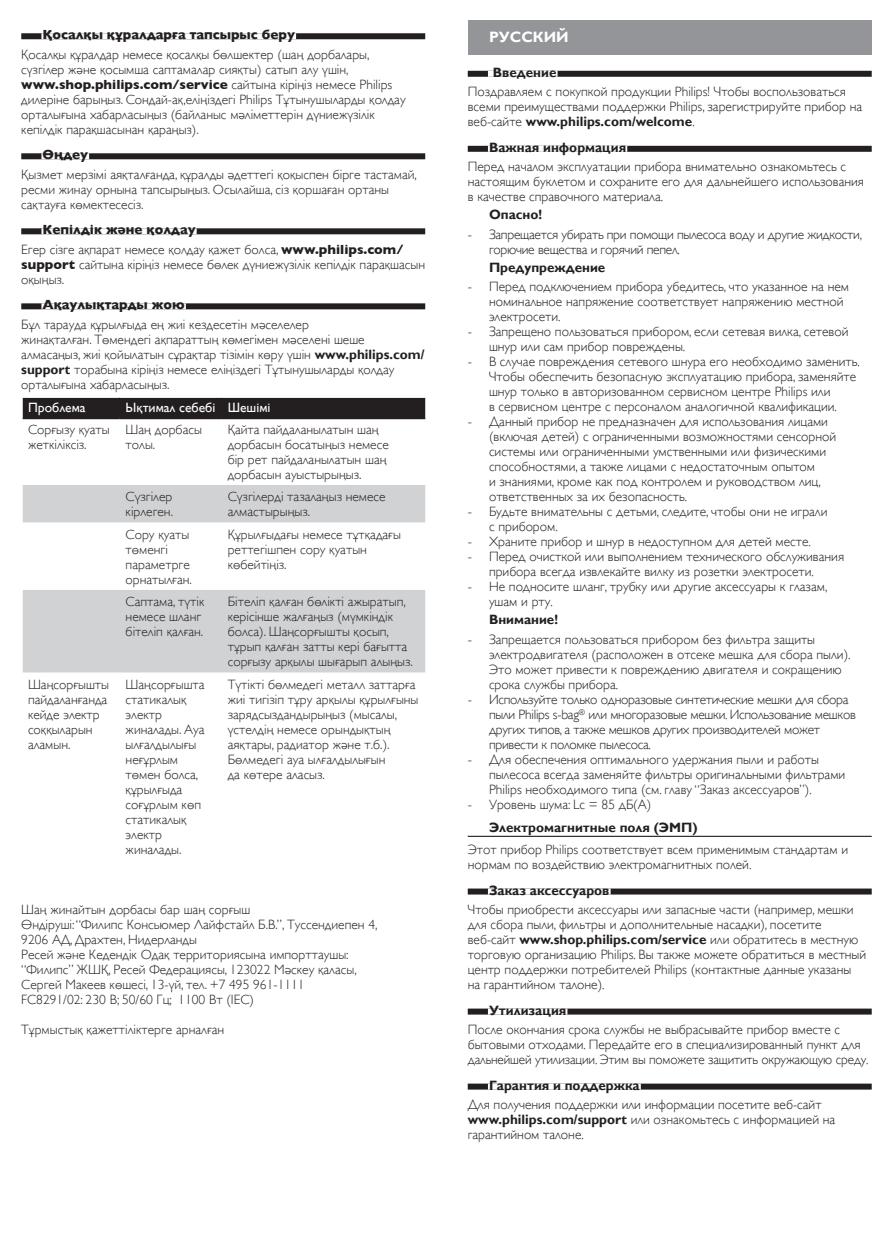
<style>
.page{position:relative;width:893px;height:1259px;background:#fff}
.page>*{position:absolute;margin:0;border:0;box-sizing:border-box;transform-origin:0 0}
.t1{font:700 15px "Gill Sans Alt One WGL";color:#fff}
.t2{font:13.5px/15px "Gill Sans Alt One WGL Light";color:#231f20}
.t3{font:300 13.5px/15px "Gill Sans";color:#231f20}
.t4{font:13.5px/15px "Gill Sans Alt One WGL Light";letter-spacing:-.02em;color:#231f20}
.t5{font:700 13.5px/25.5px "Gill Sans Alt One WGL";color:#231f20}
.t6{font:700 13.5px "Gill Sans";color:#231f20}
.t7{font:13.5px "Gill Sans";color:#fff}
.s1{font-weight:700}
.s2{font-family:"Gill Sans Alt One WGL";font-weight:700}
.s3{font-family:"Gill Sans Alt One WGL Light";font-weight:400}
</style>
<div class="page">
<div style="left:468px;top:71px;width:404px;height:6px;background:#231f20"></div>
<div style="left:488px;top:71px;width:70px;height:6px;background:#fff"></div>
<div style="left:468px;top:146px;width:404px;height:6px;background:#231f20"></div>
<div style="left:488px;top:146px;width:139px;height:6px;background:#fff"></div>
<hr style="left:468px;top:836px;width:404px;height:1px;background:#231f20">
<div style="left:468px;top:888px;width:404px;height:6px;background:#231f20"></div>
<div style="left:488px;top:888px;width:123px;height:6px;background:#fff"></div>
<div style="left:468px;top:1008px;width:404px;height:6px;background:#231f20"></div>
<div style="left:488px;top:1008px;width:79px;height:6px;background:#fff"></div>
<div style="left:468px;top:1083px;width:404px;height:6px;background:#231f20"></div>
<div style="left:488px;top:1083px;width:153px;height:6px;background:#fff"></div>
<div style="left:468px;top:20px;width:404px;height:34px;background:#939598"></div>
<div style="left:21px;top:33px;width:404px;height:6px;background:#231f20"></div>
<div style="left:41px;top:33px;width:255px;height:6px;background:#fff"></div>
<div style="left:21px;top:153px;width:404px;height:6px;background:#231f20"></div>
<div style="left:41px;top:153px;width:48px;height:6px;background:#fff"></div>
<div style="left:21px;top:228px;width:404px;height:6px;background:#231f20"></div>
<div style="left:41px;top:228px;width:156px;height:6px;background:#fff"></div>
<div style="left:21px;top:303px;width:404px;height:6px;background:#231f20"></div>
<div style="left:41px;top:303px;width:145px;height:6px;background:#fff"></div>
<div style="left:23px;top:398px;width:402px;height:20px;background:#231f20"></div>
<svg style="left:23px;top:485px;width:402px;height:187px;fill:#d1d2d4"></svg>
<hr style="left:23px;top:418px;width:97px;height:1px;background:#231f20">
<hr style="left:120px;top:418px;width:102px;height:1px;background:#231f20">
<hr style="left:222px;top:418px;width:203px;height:1px;background:#231f20">
<p class="t6" style="left:43px;top:24px;width:254px">Қосалқы құралдарға тапсырыс беру</p>
<p class="t3" style="left:21px;top:46px;width:386px">Қосалқы құралдар немесе қосалқы бөлшектер (шаң дорбалары, сүзгілер және қосымша саптамалар сияқты) сатып алу үшін, <span class="s1">www.shop.philips.com/service</span> сайтына кіріңіз немесе Philips дилеріне барыңыз. Сондай-ақ,еліңіздегі Philips Тұтынушыларды қолдау орталығына хабарласыңыз (байланыс мәліметтерін дүниежүзілік кепілдік парақшасынан қараңыз).</p>
<p class="t6" style="left:43px;top:144px;width:47px">Өңдеу</p>
<p class="t3" style="left:21px;top:166px;width:397px">Қызмет мерзімі аяқталғанда, құралды әдеттегі қоқыспен бірге тастамай, ресми жинау орнына тапсырыңыз. Осылайша, сіз қоршаған ортаны сақтауға көмектесесіз.</p>
<p class="t3" style="left:21px;top:219px;width:384px;line-height:19.5px;text-indent:21px"><span class="s1">Кепілдік және қолдау<br></span>Егер сізге ақпарат немесе қолдау қажет болса, <span class="s1">www.philips.com/</span></p>
<p class="t3" style="left:21px;top:256px;width:405px"><span class="s1">support</span> сайтына кіріңіз немесе бөлек дүниежүзілік кепілдік парақшасын оқыңыз.</p>
<p class="t6" style="left:43px;top:294px;width:144px">Ақаулықтарды жою</p>
<p class="t3" style="left:21px;top:316px;width:405px">Бұл тарауда құрылғыда ең жиі кездесетін мәселелер<br>жинақталған. Төмендегі ақпараттың көмегімен мәселені шеше алмасаңыз, жиі қойылатын сұрақтар тізімін көру үшін <span class="s2">www.philips.com/ support</span> торабына кіріңіз немесе еліңіздегі Тұтынушыларды қолдау орталығына хабарласыңыз.</p>
<p class="t7" style="left:28px;top:399px;width:59px">Проблема</p>
<p class="t7" style="left:126px;top:399px;width:146px">Ықтимал себебі Шешімі</p>
<p class="t3" style="left:28px;top:421px;width:83px">Сорғызу қуаты жеткіліксіз.</p>
<p class="t3" style="left:126px;top:421px;width:78px">Шаң дорбасы толы.</p>
<p class="t3" style="left:228px;top:421px;width:163px">Қайта пайдаланылатын шаң дорбасын босатыңыз немесе бір рет пайдаланылатын шаң дорбасын ауыстырыңыз.</p>
<p class="t3" style="left:126px;top:489px;width:49px">Сүзгілер кірлеген.</p>
<p class="t3" style="left:228px;top:489px;width:159px">Сүзгілерді тазалаңыз немесе алмастырыңыз.</p>
<p class="t3" style="left:126px;top:526px;width:68px">Сору қуаты төменгі параметрге орнатылған.</p>
<p class="t3" style="left:228px;top:526px;width:175px">Құрылғыдағы немесе тұтқадағы реттегішпен сору қуатын көбейтіңіз.</p>
<p class="t3" style="left:126px;top:594px;width:80px">Саптама, түтік немесе шланг бітеліп қалған.</p>
<p class="t3" style="left:228px;top:594px;width:187px">Бітеліп қалған бөлікті ажыратып, керісінше жалғаңыз (мүмкіндік болса). Шаңсорғышты қосып, тұрып қалған затты кері бағытта сорғызу арқылы шығарып алыңыз.</p>
<p class="t3" style="left:28px;top:676px;width:83px">Шаңсорғышты пайдаланғанда кейде электр соққыларын аламын.</p>
<p class="t3" style="left:126px;top:676px;width:80px">Шаңсорғышта статикалық электр жиналады. Ауа ылғалдылығы неғұрлым төмен болса, құрылғыда соғұрлым көп статикалық электр жиналады.</p>
<p class="t3" style="left:228px;top:676px;width:192px">Түтікті бөлмедегі металл заттарға жиі тигізіп тұру арқылы құрылғыны зарядсыздандырыңыз (мысалы, үстелдің немесе орындықтың аяқтары, радиатор және т.б.).<br>Бөлмедегі ауа ылғалдылығын<br>да көтере аласыз.</p>
<p class="t3" style="left:21px;top:901px;width:358px">Шаң жинайтын дорбасы бар шаң сорғыш<br>Өндіруші: “Филипс Консьюмер Лайфстайл Б.В.”, Туссендиепен 4, 9206 АД, Драхтен, Нидерланды<br>Ресей және Кедендік Одақ территориясына импорттаушы: “Филипс” ЖШҚ, Ресей Федерациясы, 123022 Мәскеу қаласы, Сергей Макеев көшесі, 13-үй, тел. +7 495 961-1111<br>FC8291/02: 230 В; 50/60 Гц; 1100 Вт (IEC)</p>
<p class="t3" style="left:21px;top:1021px;width:205px">Тұрмыстық қажеттіліктерге арналған</p>
<p class="t1" style="left:489px;top:27px;width:81px">РУССКИЙ</p>
<p class="t5" style="left:493px;top:59px;width:65px">Введение</p>
<p class="t2" style="left:468px;top:84px;width:396px">Поздравляем с покупкой продукции Philips! Чтобы воспользоваться всеми преимуществами поддержки Philips, зарегистрируйте прибор на</p>
<p class="t5" style="left:489px;top:109px;width:207px;text-indent:-21px"><span class="s3">веб-сайте</span> www.philips.com/welcome<span class="s3">.<br></span>Важная информация</p>
<p class="t2" style="left:468px;top:159px;width:398px">Перед началом эксплуатации прибора внимательно ознакомьтесь с настоящим буклетом и сохраните его для дальнейшего использования в качестве справочного материала.</p>
<p class="t5" style="left:489px;top:202px;width:55px">Опасно!</p>
<p class="t4" style="left:489px;top:227px;width:375px;text-indent:-21px">- Запрещается убирать при помощи пылесоса воду и другие жидкости, горючие вещества и горячий пепел.</p>
<p class="t5" style="left:489px;top:254px;width:118px">Предупреждение</p>
<p class="t2" style="left:489px;top:279px;width:362px;text-indent:-21px">- Перед подключением прибора убедитесь, что указанное на нем номинальное напряжение соответствует напряжению местной электросети.</p>
<p class="t2" style="left:489px;top:324px;width:361px;text-indent:-21px">- Запрещено пользоваться прибором, если сетевая вилка, сетевой шнур или сам прибор повреждены.</p>
<p class="t2" style="left:489px;top:354px;width:372px;text-indent:-21px">- В случае повреждения сетевого шнура его необходимо заменить.<br>Чтобы обеспечить безопасную эксплуатацию прибора, заменяйте шнур только в авторизованном сервисном центре Philips или<br>в сервисном центре с персоналом аналогичной квалификации.</p>
<p class="t2" style="left:489px;top:414px;width:349px;text-indent:-21px">- Данный прибор не предназначен для использования лицами (включая детей) с ограниченными возможностями сенсорной системы или ограниченными умственными или физическими способностями, а также лицами с недостаточным опытом<br>и знаниями, кроме как под контролем и руководством лиц, ответственных за их безопасность.</p>
<p class="t2" style="left:489px;top:504px;width:340px;text-indent:-21px">- Будьте внимательны с детьми, следите, чтобы они не играли с прибором.</p>
<p class="t2" style="left:468px;top:534px;width:345px">- Храните прибор и шнур в недоступном для детей месте.</p>
<p class="t2" style="left:489px;top:549px;width:357px;text-indent:-21px">- Перед очисткой или выполнением технического обслуживания прибора всегда извлекайте вилку из розетки электросети.</p>
<p class="t2" style="left:489px;top:579px;width:340px;text-indent:-21px">- Не подносите шланг, трубку или другие аксессуары к глазам, ушам и рту.</p>
<p class="t5" style="left:489px;top:607px;width:71px">Внимание!</p>
<p class="t2" style="left:489px;top:632px;width:363px;text-indent:-21px">- Запрещается пользоваться прибором без фильтра защиты электродвигателя (расположен в отсеке мешка для сбора пыли).<br>Это может привести к повреждению двигателя и сокращению срока службы прибора.</p>
<p class="t4" style="left:489px;top:692px;width:368px;text-indent:-21px">- Используйте только одноразовые синтетические мешки для сбора пыли Philips s-bag<sup>®</sup> или многоразовые мешки. Использование мешков других типов, а также мешков других производителей может привести к поломке пылесоса.</p>
<p class="t2" style="left:489px;top:752px;width:358px;text-indent:-21px">- Для обеспечения оптимального удержания пыли и работы пылесоса всегда заменяйте фильтры оригинальными фильтрами<br>Philips необходимого типа (см. главу “Заказ аксессуаров”).</p>
<p class="t2" style="left:468px;top:797px;width:185px">- Уровень шума: Lc = 85 дБ(A)</p>
<p class="t5" style="left:489px;top:814px;width:210px">Электромагнитные поля (ЭМП)</p>
<p class="t2" style="left:468px;top:842px;width:382px">Этот прибор Philips соответствует всем применимым стандартам и нормам по воздействию электромагнитных полей.</p>
<p class="t5" style="left:489px;top:877px;width:122px">Заказ аксессуаров</p>
<p class="t2" style="left:468px;top:902px;width:400px">Чтобы приобрести аксессуары или запасные части (например, мешки для сбора пыли, фильтры и дополнительные насадки), посетите веб-сайт <span class="s2">www.shop.philips.com/service</span> или обратитесь в местную торговую организацию Philips. Вы также можете обратиться в местный центр поддержки потребителей Philips (контактные данные указаны на гарантийном талоне).</p>
<p class="t5" style="left:489px;top:997px;width:79px">Утилизация</p>
<p class="t2" style="left:468px;top:1022px;width:402px">После окончания срока службы не выбрасывайте прибор вместе с бытовыми отходами. Передайте его в специализированный пункт для дальнейшей утилизации. Этим вы поможете защитить окружающую среду.</p>
<p class="t5" style="left:489px;top:1072px;width:152px">Гарантия и поддержка</p>
<p class="t2" style="left:468px;top:1097px;width:369px">Для получения поддержки или информации посетите веб-сайт <span class="s2">www.philips.com/support</span> или ознакомьтесь с информацией на гарантийном талоне.</p>
</div>
